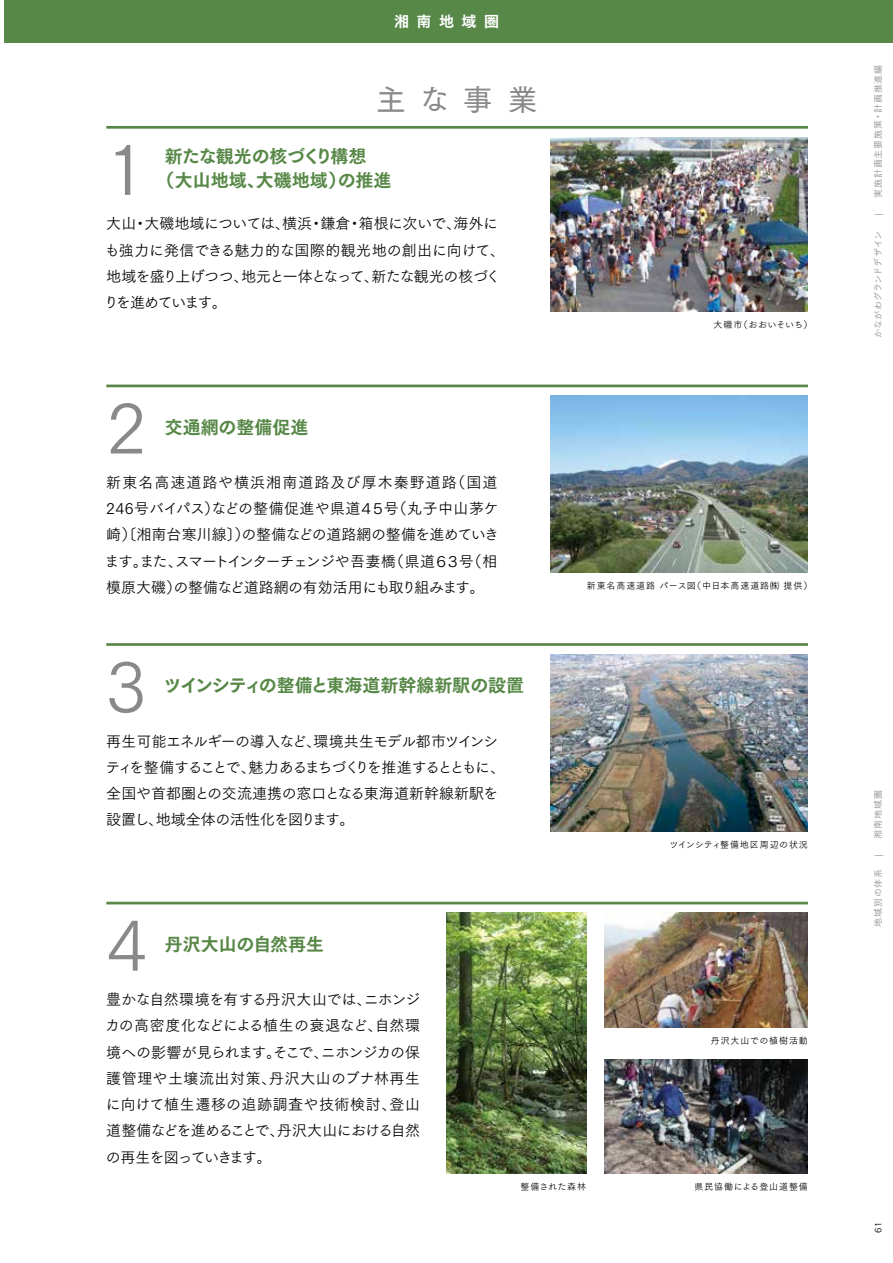
<style>
.page{position:relative;width:893px;height:1263px;background:#fff}
.page>*{position:absolute;margin:0;border:0;box-sizing:border-box;transform-origin:0 0}
.t1{font:68.7px "Tsuku Go Pro R";color:#898989}
.t2{font:30px "Tsuku Go Pro D";color:#898989}
.t3{font:18px/24px "Tsuku Go Pro E";color:#578847}
.t4{font:15px/26.2px "Tsuku Go Pro R";letter-spacing:-.04em;color:#000}
.t5{font:9px "Tsuku Go Pro R";letter-spacing:.1em;color:#000}
.t6{font:9px "Tsuku Go Pro R";letter-spacing:.1em;color:#898989}
.t7{font:9px "Tsuku Go Pro R";letter-spacing:.075em;color:#000}
.t8{font:9px "Tsuku Go Pro R";letter-spacing:.01em;color:#898989}
.t9{font:9px "Tsuku Go Pro R";letter-spacing:.04em;color:#000}
.t10{font:9px "Tsuku Go Pro R";letter-spacing:.06em;color:#000}
</style>
<div class="page">
<div style="left:0;top:0;width:893px;height:43px;background:#578847"></div>
<hr style="left:106px;top:126px;width:702px;height:3px;background:#578847">
<hr style="left:106px;top:385px;width:702px;height:2px;background:#578847">
<hr style="left:106px;top:902px;width:702px;height:2px;background:#578847">
<hr style="left:106px;top:643px;width:702px;height:3px;background:#578847">
<img style="left:551px;top:137px;width:257px;height:174px">
<img style="left:551px;top:396px;width:257px;height:176px">
<img style="left:550px;top:654px;width:258px;height:177px">
<img style="left:604px;top:913px;width:204px;height:114px">
<img style="left:604px;top:1059px;width:204px;height:115px">
<img style="left:446px;top:913px;width:140px;height:261px">
<hr style="left:0;top:0;width:4px;height:1263px;background:#fff">
<h2 class="t2" style="left:376px;top:75px;width:163px">主な事業</h2>
<h1 class="t1" style="left:93px;top:112px;width:70px">１</h1>
<p class="t3" style="left:157px;top:143px;width:236px;text-indent:8px">新たな観光の核づくり構想<br>（大山地域、大磯地域）の推進</p>
<p class="t4" style="left:104px;top:209px;width:403px">大山・大磯地域については、横浜・鎌倉・箱根に次いで、海外にも強力に発信できる魅力的な国際的観光地の創出に向けて、地域を盛り上げつつ、地元と一体となって、新たな観光の核づくりを進めています。</p>
<h1 class="t1" style="left:106px;top:371px;width:42px">2</h1>
<p class="t3" style="left:165px;top:413px;width:145px">交通網の整備促進</p>
<p class="t4" style="left:105px;top:468px;width:396px;text-align:justify">新東名高速道路や横浜湘南道路及び厚木秦野道路（国道246号バイパス）などの整備促進や県道４５号（丸子中山茅ケ崎）〔湘南台寒川線〕）の整備などの道路網の整備を進めていきます。また、スマートインターチェンジや吾妻橋（県道６３号（相模原大磯）の整備など道路網の有効活用にも取り組みます。</p>
<h1 class="t1" style="left:106px;top:629px;width:42px">3</h1>
<p class="t3" style="left:164px;top:672px;width:362px">ツインシティの整備と東海道新幹線新駅の設置</p>
<p class="t4" style="left:105px;top:726px;width:401px">再生可能エネルギーの導入など、環境共生モデル都市ツインシティを整備することで、魅力あるまちづくりを推進するとともに、全国や首都圏との交流連携の窓口となる東海道新幹線新駅を設置し、地域全体の活性化を図ります。</p>
<h1 class="t1" style="left:106px;top:888px;width:42px">4</h1>
<p class="t3" style="left:165px;top:930px;width:161px">丹沢大山の自然再生</p>
<p class="t4" style="left:105px;top:985px;width:317px;text-align:justify">豊かな自然環境を有する丹沢大山では、ニホンジカの高密度化などによる植生の衰退など、自然環境への影響が見られます。そこで、ニホンジカの保護管理や土壌流出対策、丹沢大山のブナ林再生に向けて植生遷移の追跡調査や技術検討、登山道整備などを進めることで、丹沢大山における自然の再生を図っていきます。</p>
<p class="t9" style="left:714px;top:317px;width:100px">大磯市（おおいそいち）</p>
<p class="t5" style="left:587px;top:578px;width:227px">新東名高速道路パース図（中日本高速道路㈱提供）</p>
<p class="t7" style="left:669px;top:837px;width:140px">ツインシティ整備地区周辺の状況</p>
<p class="t5" style="left:711px;top:1033px;width:99px">丹沢大山での植樹活動</p>
<p class="t10" style="left:520px;top:1179px;width:67px">整備された森林</p>
<p class="t5" style="left:694px;top:1179px;width:115px">県民協働による登山道整備</p>
<p class="t6" style="left:871px;top:198px;width:135px;rotate:-90deg">実施計画主要施策・計画推進編</p>
<p class="t6" style="left:871px;top:216px;width:4px;rotate:-90deg">|</p>
<p class="t8" style="left:871px;top:338px;width:108px;rotate:-90deg">かながわグランドデザイン</p>
<p class="t6" style="left:871px;top:839px;width:50px;rotate:-90deg">湘南地域圏</p>
<p class="t6" style="left:871px;top:857px;width:4px;rotate:-90deg">|</p>
<p class="t6" style="left:871px;top:927px;width:60px;rotate:-90deg">地域別の体系</p>
<p class="t5" style="left:871px;top:1233px;width:13px;rotate:-90deg">61</p>
</div>
